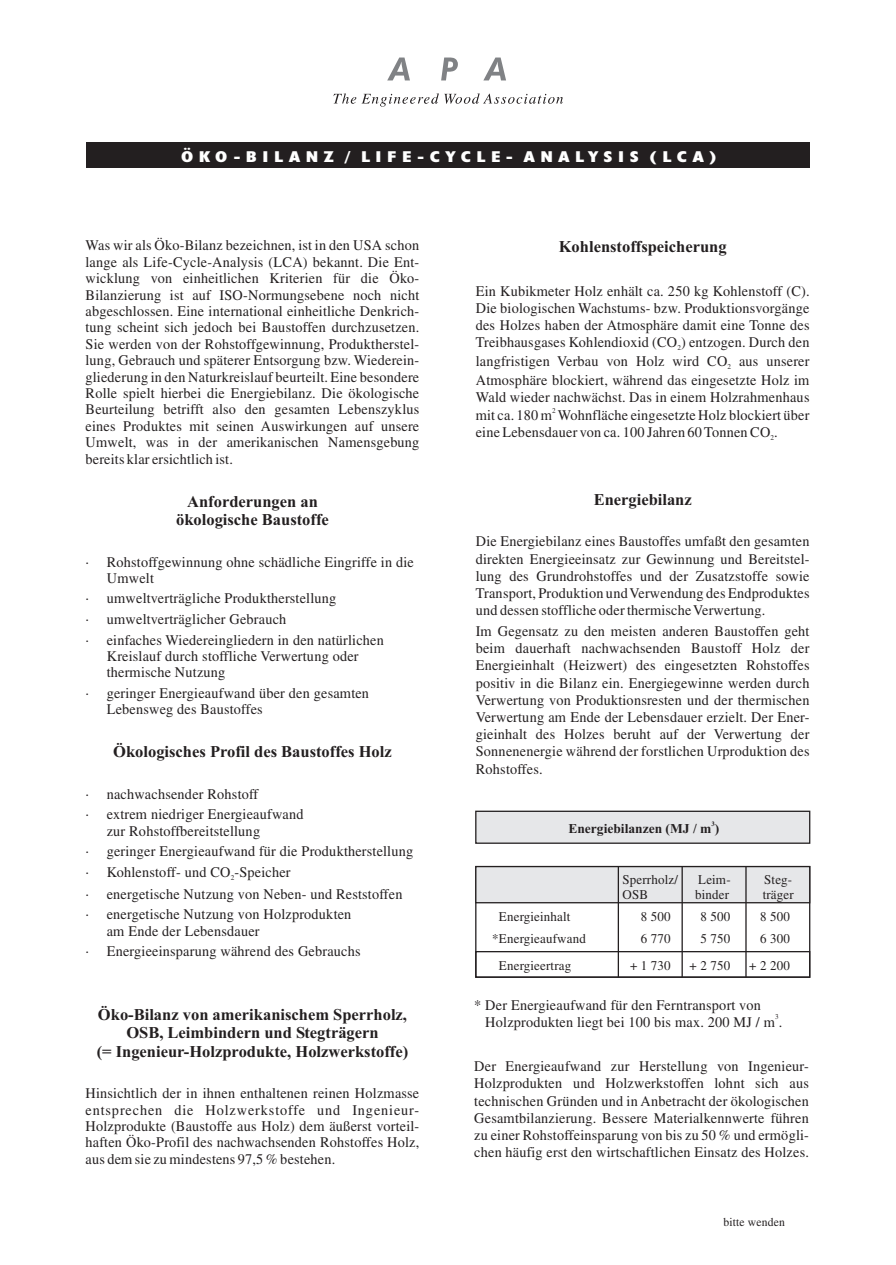
<style>
.page{position:relative;width:896px;height:1265px;background:#fff}
.page>*{position:absolute;margin:0;border:0;box-sizing:border-box;transform-origin:0 0}
.t1{font:700 16.5px/18.3px "Times";color:#231f20;text-align:center}
.t2{font:15.75px "Humanst 521 X Bd Cn BT";letter-spacing:.295em;color:#fff;scale:1.19 1}
.t3{font:14.7px/16.4px "Times";color:#231f20}
.t4{font:700 13.5px "Times";color:#231f20}
.t5{font:13.35px "Times";color:#231f20}
.t6{font:12px "Times";color:#231f20}
.t7{font:7.35px "Times";color:#231f20}
.t8{font:700 6.75px "Times";color:#231f20}
</style>
<div class="page">
<svg style="left:387px;top:58px;width:119px;height:22px"></svg>
<svg style="left:333px;top:93px;width:230px;height:14px"></svg>
<div style="left:87px;top:142px;width:722px;height:26px;background:#231f20"></div>
<div style="left:475px;top:866px;width:335px;height:37px;background:#e6e7e9;border:1px solid #231f20"></div>
<div style="left:475px;top:951px;width:335px;height:26px;border:1px solid #231f20"></div>
<div style="left:475px;top:810px;width:335px;height:34px;background:#e6e7e9;border:1px solid #231f20"></div>
<hr style="left:617px;top:866px;width:2px;height:111px;background:#231f20">
<hr style="left:681px;top:866px;width:1px;height:111px;background:#231f20">
<hr style="left:745px;top:866px;width:1px;height:111px;background:#231f20">
<p class="t2" style="left:181px;top:151px;width:451px">ÖKO-BILANZ / LIFE-CYCLE- ANALYSIS (LCA)</p>
<p class="t3" style="left:86px;top:239px;width:335px;text-align:justify">Was wir als Öko-Bilanz bezeichnen, ist in den USA schon lange als Life-Cycle-Analysis (LCA) bekannt. Die Ent&shy;wicklung von einheitlichen Kriterien für die Öko-Bilanzierung ist auf ISO-Normungsebene noch nicht abgeschlossen. Eine international einheitliche Denkrich&shy;tung scheint sich jedoch bei Baustoffen durchzusetzen.<br>Sie werden von der Rohstoffgewinnung, Produktherstel&shy;lung, Gebrauch und späterer Entsorgung bzw. Wiederein&shy;gliederung in den Naturkreislauf beurteilt. Eine besondere Rolle spielt hierbei die Energiebilanz. Die ökologische Beurteilung betrifft also den gesamten Lebenszyklus eines Produktes mit seinen Auswirkungen auf unsere Umwelt, was in der amerikanischen Namensgebung bereits klar ersichtlich ist.</p>
<p class="t1" style="left:176px;top:493px;width:154px">Anforderungen an ökologische Baustoffe</p>
<p class="t3" style="left:107px;top:555px;width:309px;text-indent:-21px">· Rohstoffgewinnung ohne schädliche Eingriffe in die<br>Umwelt</p>
<p class="t3" style="left:86px;top:590px;width:300px;line-height:20.5px">· umweltverträgliche Produktherstellung<br>· umweltverträglicher Gebrauch<br>· einfaches Wiedereingliedern in den natürlichen</p>
<p class="t3" style="left:107px;top:649px;width:253px">Kreislauf durch stoffliche Verwertung oder thermische Nutzung</p>
<p class="t3" style="left:107px;top:686px;width:264px;text-indent:-21px">· geringer Energieaufwand über den gesamten<br>Lebensweg des Baustoffes</p>
<p class="t1" style="left:113px;top:744px;width:280px">Ökologisches Profil des Baustoffes Holz</p>
<p class="t3" style="left:86px;top:785px;width:220px;line-height:20.5px">· nachwachsender Rohstoff<br>· extrem niedriger Energieaufwand</p>
<p class="t3" style="left:86px;top:822px;width:329px;line-height:20.5px;text-indent:21px">zur Rohstoffbereitstellung<br>· geringer Energieaufwand für die Produktherstellung · Kohlenstoff- und CO -Speicher</p>
<p class="t3" style="left:86px;top:885px;width:319px;line-height:20.5px">· energetische Nutzung von Neben- und Reststoffen · energetische Nutzung von Holzprodukten</p>
<p class="t3" style="left:86px;top:922px;width:277px;line-height:20.5px;text-indent:21px">am Ende der Lebensdauer<br>· Energieeinsparung während des Gebrauchs</p>
<p class="t7" style="left:231px;top:874px;width:5px">2</p>
<p class="t1" style="left:97px;top:1006px;width:313px">Öko-Bilanz von amerikanischem Sperrholz,<br>OSB, Leimbindern und Stegträgern<br>(= Ingenieur-Holzprodukte, Holzwerkstoffe)</p>
<p class="t3" style="left:86px;top:1086px;width:335px;text-align:justify">Hinsichtlich der in ihnen enthaltenen reinen Holzmasse entsprechen die Holzwerkstoffe und Ingenieur-Holzprodukte (Baustoffe aus Holz) dem äußerst vorteil&shy;haften Öko-Profil des nachwachsenden Rohstoffes Holz, aus dem sie zu mindestens 97,5 % bestehen.</p>
<p class="t1" style="left:559px;top:238px;width:169px">Kohlenstoffspeicherung</p>
<p class="t3" style="left:476px;top:284px;width:335px;line-height:17.2px;text-align:justify">Ein Kubikmeter Holz enhält ca. 250 kg Kohlenstoff (C).<br>Die biologischen Wachstums- bzw. Produktionsvorgänge des Holzes haben der Atmosphäre damit eine Tonne des Treibhausgases Kohlendioxid (CO ) entzogen. Durch den</p>
<p class="t3" style="left:476px;top:353px;width:335px;line-height:18.6px">langfristigen Verbau von Holz wird CO aus unserer<br>Atmosphäre blockiert, während das eingesetzte Holz im</p>
<p class="t3" style="left:476px;top:390px;width:335px;line-height:17.5px;text-align:justify">Wald wieder nachwächst. Das in einem Holzrahmenhaus mit ca. 180 m Wohnfläche eingesetzte Holz blockiert über eine Lebensdauer von ca. 100 Jahren 60 Tonnen CO .</p>
<p class="t7" style="left:677px;top:345px;width:5px">2</p>
<p class="t7" style="left:727px;top:364px;width:5px">2</p>
<p class="t7" style="left:552px;top:408px;width:5px">2</p>
<p class="t7" style="left:770px;top:435px;width:5px">2</p>
<p class="t1" style="left:593px;top:491px;width:100px">Energiebilanz</p>
<p class="t3" style="left:476px;top:534px;width:335px;line-height:17.2px;text-align:justify">Die Energiebilanz eines Baustoffes umfaßt den gesamten direkten Energieeinsatz zur Gewinnung und Bereitstel&shy;lung des Grundrohstoffes und der Zusatzstoffe sowie Transport, Produktion undVerwendung des Endproduktes und dessen stoffliche oder thermischeVerwertung.</p>
<p class="t3" style="left:476px;top:624px;width:335px;line-height:17.2px;text-align:justify">Im Gegensatz zu den meisten anderen Baustoffen geht beim dauerhaft nachwachsenden Baustoff Holz der Energieinhalt (Heizwert) des eingesetzten Rohstoffes positiv in die Bilanz ein. Energiegewinne werden durch Verwertung von Produktionsresten und der thermischen Verwertung am Ende der Lebensdauer erzielt. Der Ener&shy;gieinhalt des Holzes beruht auf der Verwertung der Sonnenenergie während der forstlichen Urproduktion des Rohstoffes.</p>
<p class="t8" style="left:711px;top:821px;width:5px">3</p>
<p class="t4" style="left:568px;top:823px;width:152px">Energiebilanzen (MJ / m )</p>
<p class="t5" style="left:622px;top:874px;width:57px">Sperrholz/</p>
<p class="t5" style="left:698px;top:874px;width:34px">Leim-</p>
<p class="t5" style="left:764px;top:874px;width:29px">Steg-</p>
<p class="t5" style="left:622px;top:889px;width:27px">OSB</p>
<p class="t5" style="left:695px;top:889px;width:36px">binder</p>
<p class="t5" style="left:762px;top:889px;width:33px">träger</p>
<p class="t5" style="left:499px;top:912px;width:73px">Energieinhalt</p>
<p class="t5" style="left:641px;top:912px;width:32px">8 500</p>
<p class="t5" style="left:700px;top:912px;width:32px">8 500</p>
<p class="t5" style="left:760px;top:912px;width:32px">8 500</p>
<p class="t5" style="left:492px;top:934px;width:95px">*Energieaufwand</p>
<p class="t5" style="left:641px;top:934px;width:32px">6 770</p>
<p class="t5" style="left:700px;top:934px;width:32px">5 750</p>
<p class="t5" style="left:760px;top:934px;width:32px">6 300</p>
<p class="t5" style="left:499px;top:960px;width:74px">Energieertrag</p>
<p class="t5" style="left:630px;top:960px;width:42px">+ 1 730</p>
<p class="t5" style="left:689px;top:960px;width:42px">+ 2 750</p>
<p class="t5" style="left:749px;top:960px;width:42px">+ 2 200</p>
<p class="t3" style="left:485px;top:997px;width:299px;line-height:17.1px;text-indent:-11px">* Der Energieaufwand für den Ferntransport von<br>Holzprodukten liegt bei 100 bis max. 200 MJ / m .</p>
<p class="t3" style="left:474px;top:1059px;width:336px;line-height:17.2px;text-align:justify">Der Energieaufwand zur Herstellung von Ingenieur-Holzprodukten und Holzwerkstoffen lohnt sich aus technischen Gründen und in Anbetracht der ökologischen Gesamtbilanzierung. Bessere Materialkennwerte führen zu einer Rohstoffeinsparung von bis zu 50 % und ermögli&shy;chen häufig erst den wirtschaftlichen Einsatz des Holzes.</p>
<p class="t7" style="left:775px;top:1014px;width:5px">3</p>
<p class="t6" style="left:723px;top:1217px;width:63px">bitte wenden</p>
</div>
